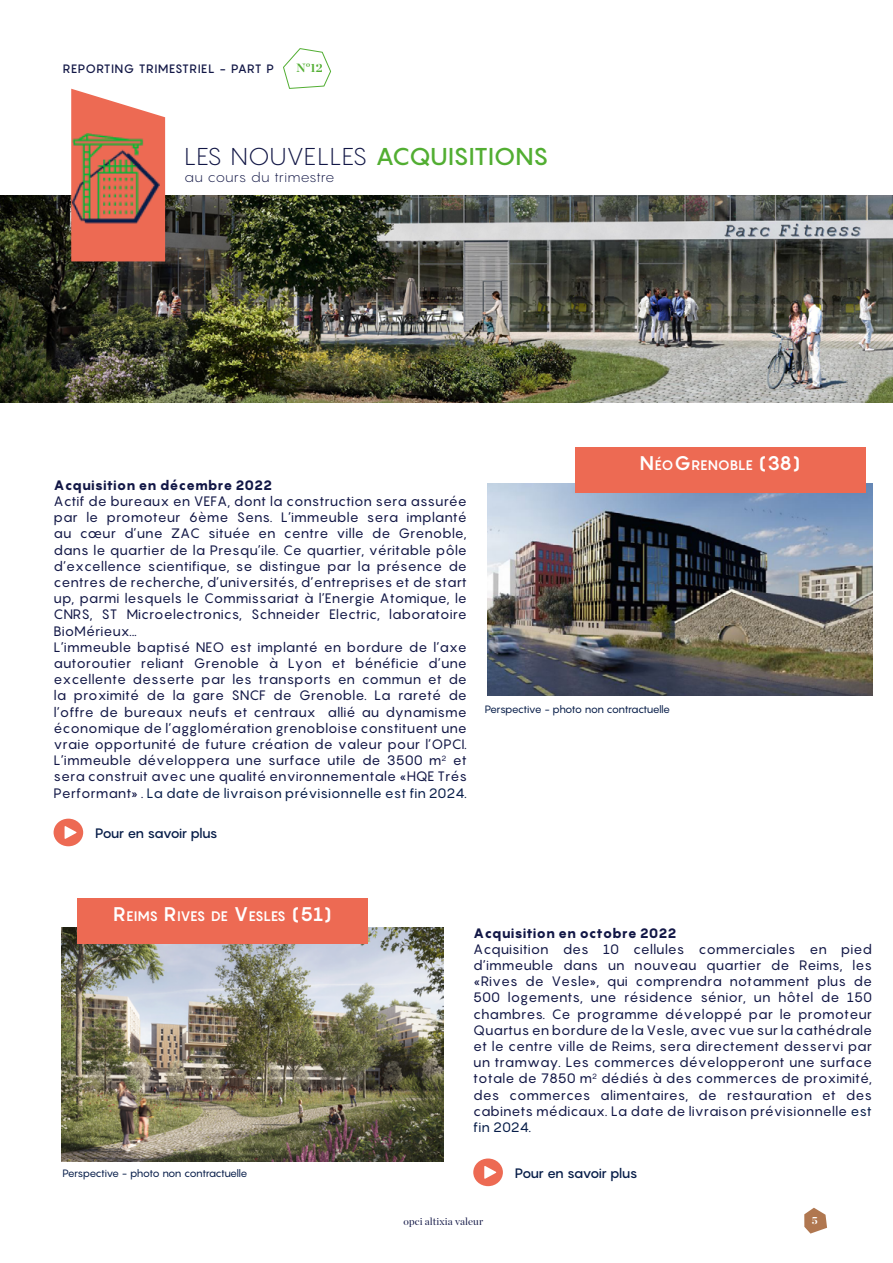
<style>
.page{position:relative;width:893px;height:1263px;background:#fff}
.page>*{position:absolute;margin:0;border:0;box-sizing:border-box;transform-origin:0 0}
.t1{font:300 24px "Pangram";letter-spacing:-.01em;color:#121746;scale:1.05 1}
.t2{font:700 13.65px "Pangram";letter-spacing:-.02em;color:#fff}
.t3{font:13.5px/16.2px "Pangram";color:#121746;text-align:justify}
.t4{font:800 13.5px "Pangram";color:#121746}
.t5{font:500 13.5px "Pangram";letter-spacing:-.07em;color:#071d49}
.t6{font:300 13.5px "Pangram";letter-spacing:-.01em;color:#121746;scale:1.05 1}
.t7{font:500 12px "Pangram";letter-spacing:.035em;color:#121746}
.t8{font:700 12px "Chronicle Display";color:#52ae32}
.t9{font:10.5px "Pangram";letter-spacing:-.065em;color:#071d49}
.t10{font:10.5px "Chronicle Display";letter-spacing:.01em;color:#121746}
.t11{font:700 10.5px "Chronicle Display";color:#fff}
.s1{font-weight:500;color:#52ae32}
.s2{font-size:19.5px}
.s3{color:#071d49}
</style>
<div class="page">
<svg style="left:804px;top:1208px;width:23px;height:25px"></svg>
<svg style="left:283px;top:48px;width:48px;height:41px"></svg>
<img style="left:0;top:196px;width:893px;height:206px">
<svg style="left:71px;top:89px;width:94px;height:172px"></svg>
<img style="left:73px;top:133px;width:86px;height:91px">
<div style="left:473px;top:1158px;width:30px;height:28px;background:#ed6a53;border-radius:50%"></div>
<svg style="left:484px;top:1166px;width:12px;height:13px"></svg>
<img style="left:62px;top:928px;width:381px;height:234px">
<div style="left:77px;top:898px;width:291px;height:46px;background:#ed6a53"></div>
<div style="left:54px;top:819px;width:29px;height:27px;background:#ed6a53;border-radius:50%"></div>
<svg style="left:65px;top:826px;width:12px;height:13px"></svg>
<img style="left:488px;top:483px;width:384px;height:212px">
<div style="left:575px;top:448px;width:290px;height:45px;background:#ed6a53"></div>
<p class="t7" style="left:63px;top:61px;width:213px">REPORTING TRIMESTRIEL - PART P</p>
<p class="t8" style="left:296px;top:58px;width:28px">N°12</p>
<h1 class="t1" style="left:184px;top:141px;width:349px">LES NOUVELLES <span class="s1">ACQUISITIONS</span></h1>
<p class="t6" style="left:184px;top:168px;width:145px">au cours du trimestre</p>
<p class="t2" style="left:640px;top:456px;width:162px"><span class="s2">N</span> ÉO<span class="s2">G</span> RENOBLE <span class="s2">(38)</span></p>
<p class="t4" style="left:54px;top:476px;width:220px">Acquisition en décembre 2022</p>
<p class="t3" style="left:54px;top:493px;width:415px;text-align:left">Actif de bureaux en VEFA, dont la construction sera assurée par le promoteur 6ème Sens. L’immeuble sera implanté au cœur d’une ZAC située en centre ville de Grenoble, dans le quartier de la Presqu’ile. Ce quartier, véritable pôle d’excellence scientifique, se distingue par la présence de centres de recherche, d’universités, d’entreprises et de start up, parmi lesquels le Commissariat à l’Energie Atomique, le CNRS, ST Microelectronics, Schneider Electric, laboratoire BioMérieux...<br>L’immeuble baptisé NEO est implanté en bordure de l’axe autoroutier reliant Grenoble à Lyon et bénéficie d’une excellente desserte par les transports en commun et de la proximité de la gare SNCF de Grenoble. La rareté de l’offre de bureaux neufs et centraux allié au dynamisme économique de l’agglomération grenobloise constituent une vraie opportunité de future création de valeur pour l’OPCI.<br>L’immeuble développera une surface utile de 3500 m<sup>2</sup> et sera construit avec une qualité environnementale «HQE Trés Performant» . <span class="s3">La date de livraison prévisionnelle est fin 2024.</span></p>
<p class="t5" style="left:95px;top:824px;width:124px">Pour en savoir plus</p>
<p class="t9" style="left:485px;top:702px;width:187px">Perspective - photo non contractuelle</p>
<p class="t2" style="left:113px;top:907px;width:220px"><span class="s2">R</span> EIMS <span class="s2">R</span> IVES DE <span class="s2">V</span> ESLES <span class="s2">(51)</span></p>
<p class="t4" style="left:473px;top:924px;width:205px">Acquisition en octobre 2022</p>
<p class="t3" style="left:473px;top:941px;width:400px">Acquisition des 10 cellules commerciales en pied d’immeuble dans un nouveau quartier de Reims, les «Rives de Vesle», qui comprendra notamment plus de 500 logements, une résidence sénior, un hôtel de 150 chambres. Ce programme développé par le promoteur Quartus en bordure de la Vesle, avec vue sur la cathédrale et le centre ville de Reims, sera directement desservi par un tramway. Les commerces développeront une surface totale de 7850 m<sup>2</sup> dédiés à des commerces de proximité, des commerces alimentaires, de restauration et des cabinets médicaux. La date de livraison prévisionnelle <span class="s3">est fin 2024.</span></p>
<p class="t9" style="left:62px;top:1166px;width:187px">Perspective - photo non contractuelle</p>
<p class="t5" style="left:515px;top:1164px;width:124px">Pour en savoir plus</p>
<p class="t10" style="left:404px;top:1213px;width:81px">opci altixia valeur</p>
<p class="t11" style="left:812px;top:1212px;width:7px">5</p>
</div>
